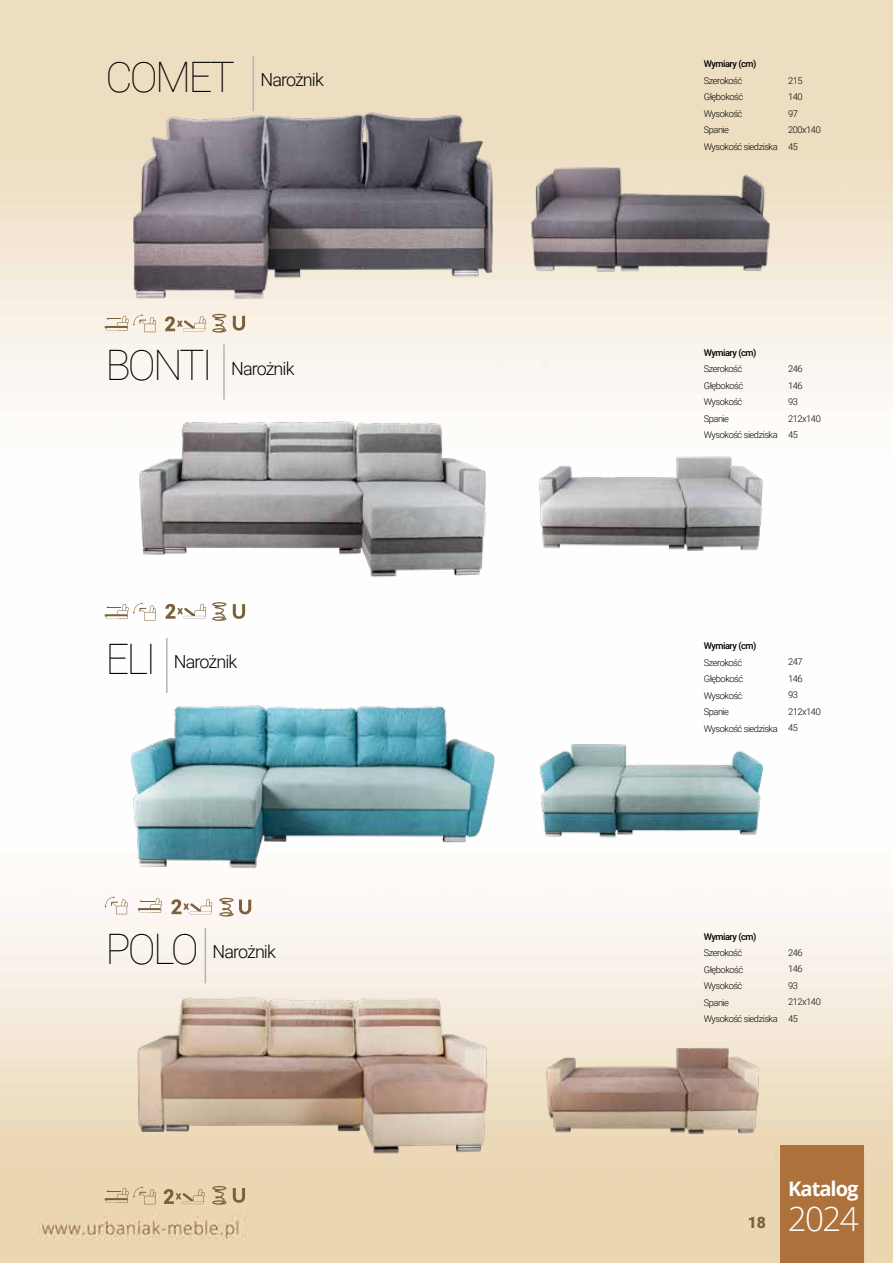
<style>
.page{position:relative;width:893px;height:1263px;background:#fff}
.page>*{position:absolute;margin:0;border:0;box-sizing:border-box;transform-origin:0 0}
.t1{font:100 42px "Roboto";letter-spacing:-.065em;color:#010202}
.t2{font:300 33.3px "Open Sans";color:#fff}
.t3{font:700 20.1px "Open Sans";letter-spacing:-.05em;color:#fff}
.t4{font:300 18px "Roboto";letter-spacing:-.05em;color:#000}
.t5{font:900 15.75px "Roboto";color:#7a613a}
.t6{font:300 9.3px/16.5px "Roboto";letter-spacing:-.05em;color:#000}
.t7{font:500 9.3px "Roboto";letter-spacing:-.05em;color:#000}
</style>
<div class="page">
<img style="left:0;top:0;width:893px;height:1263px">
<div style="left:780px;top:1145px;width:84px;height:118px;background:#ad713b"></div>
<hr style="left:223px;top:344px;width:2px;height:55px;background:#b5b4b4">
<img style="left:105px;top:391px;width:415px;height:196px">
<img style="left:523px;top:436px;width:251px;height:143px">
<svg style="left:233px;top:604px;width:12px;height:15px"></svg>
<svg style="left:212px;top:602px;width:14px;height:19px"></svg>
<svg style="left:105px;top:602px;width:51px;height:18px"></svg>
<hr style="left:166px;top:638px;width:2px;height:55px;background:#b5b4b4">
<img style="left:118px;top:685px;width:389px;height:196px">
<img style="left:523px;top:729px;width:251px;height:139px">
<svg style="left:105px;top:896px;width:23px;height:18px"></svg>
<svg style="left:138px;top:898px;width:24px;height:15px"></svg>
<svg style="left:165px;top:604px;width:41px;height:15px"></svg>
<svg style="left:171px;top:899px;width:41px;height:15px"></svg>
<hr style="left:205px;top:928px;width:1px;height:55px;background:#b5b4b4">
<img style="left:106px;top:975px;width:413px;height:196px">
<img style="left:523px;top:1019px;width:251px;height:144px">
<svg style="left:233px;top:1188px;width:12px;height:15px"></svg>
<svg style="left:212px;top:1186px;width:14px;height:19px"></svg>
<svg style="left:105px;top:1186px;width:51px;height:18px"></svg>
<svg style="left:164px;top:1189px;width:41px;height:15px"></svg>
<hr style="left:253px;top:56px;width:1px;height:55px;background:#b5b4b4">
<img style="left:118px;top:103px;width:389px;height:196px">
<img style="left:523px;top:147px;width:251px;height:152px">
<svg style="left:233px;top:316px;width:12px;height:15px"></svg>
<svg style="left:212px;top:314px;width:14px;height:19px"></svg>
<svg style="left:105px;top:314px;width:51px;height:18px"></svg>
<svg style="left:165px;top:316px;width:41px;height:15px"></svg>
<svg style="left:219px;top:898px;width:14px;height:18px"></svg>
<svg style="left:239px;top:899px;width:12px;height:15px"></svg>
<h1 class="t1" style="left:105px;top:48px;width:131px">COMET</h1>
<h3 class="t4" style="left:260px;top:67px;width:65px">Narożnik</h3>
<p class="t7" style="left:704px;top:58px;width:54px">Wymiary (cm)</p>
<p class="t6" style="left:704px;top:72px;width:75px">Szerokość<br>Głębokość<br>Wysokość<br>Spanie<br>Wysokość siedziska</p>
<p class="t6" style="left:788px;top:72px;width:34px">215<br>140<br>97<br>200x140<br>45</p>
<h1 class="t1" style="left:105px;top:336px;width:109px">BONTI</h1>
<h3 class="t4" style="left:231px;top:355px;width:65px">Narożnik</h3>
<p class="t7" style="left:704px;top:346px;width:54px">Wymiary (cm)</p>
<p class="t6" style="left:704px;top:360px;width:75px">Szerokość<br>Głębokość<br>Wysokość<br>Spanie<br>Wysokość siedziska</p>
<p class="t6" style="left:788px;top:360px;width:34px">246<br>146<br>93<br>212x140<br>45</p>
<h1 class="t1" style="left:105px;top:629px;width:53px">ELI</h1>
<h3 class="t4" style="left:174px;top:649px;width:65px">Narożnik</h3>
<p class="t7" style="left:704px;top:639px;width:54px">Wymiary (cm)</p>
<p class="t6" style="left:704px;top:654px;width:75px">Szerokość<br>Głębokość<br>Wysokość<br>Spanie<br>Wysokość siedziska</p>
<p class="t6" style="left:788px;top:653px;width:34px">247<br>146<br>93<br>212x140<br>45</p>
<h1 class="t1" style="left:105px;top:920px;width:95px">POLO</h1>
<h3 class="t4" style="left:212px;top:939px;width:65px">Narożnik</h3>
<p class="t7" style="left:704px;top:930px;width:54px">Wymiary (cm)</p>
<p class="t6" style="left:704px;top:944px;width:75px">Szerokość<br>Głębokość<br>Wysokość<br>Spanie<br>Wysokość siedziska</p>
<p class="t6" style="left:788px;top:944px;width:34px">246<br>146<br>93<br>212x140<br>45</p>
<h3 class="t5" style="left:748px;top:1211px;width:20px">18</h3>
<h3 class="t3" style="left:788px;top:1175px;width:72px">Katalog</h3>
<h2 class="t2" style="left:788px;top:1196px;width:72px">2024</h2>
</div>
